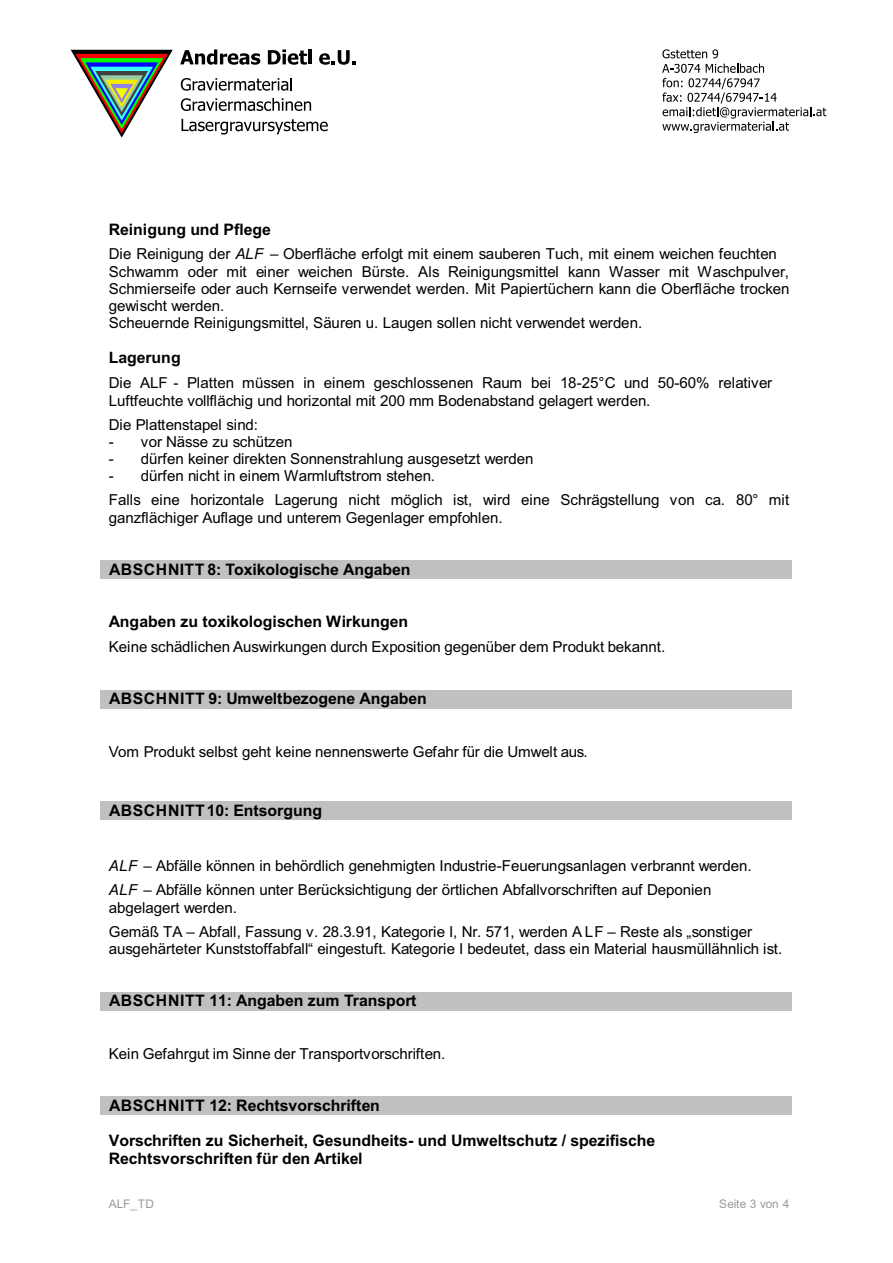
<style>
.page{position:relative;width:893px;height:1263px;background:#fff}
.page>*{position:absolute;margin:0;border:0;box-sizing:border-box;transform-origin:0 0}
.t1{font:700 15.9px/18px "Arial";color:#000}
.t2{font:15.15px/17.2px "Arial";letter-spacing:-.01em;color:#000}
.t3{font:11.85px "Arial";color:#9a9a9a}
.s1{font-style:italic}
</style>
<div class="page">
<div style="left:101px;top:561px;width:691px;height:18px;background:#c0c0c0"></div>
<div style="left:101px;top:690px;width:691px;height:18px;background:#c0c0c0"></div>
<div style="left:101px;top:802px;width:691px;height:18px;background:#c0c0c0"></div>
<div style="left:101px;top:992px;width:691px;height:18px;background:#c0c0c0"></div>
<div style="left:101px;top:1097px;width:691px;height:18px;background:#c0c0c0"></div>
<svg style="left:180px;top:49px;width:80px;height:16px"></svg>
<svg style="left:268px;top:49px;width:39px;height:16px"></svg>
<hr style="left:308px;top:49px;width:4px;height:15px;background:#000">
<svg style="left:319px;top:50px;width:37px;height:15px"></svg>
<svg style="left:181px;top:78px;width:111px;height:13px"></svg>
<svg style="left:181px;top:98px;width:130px;height:13px"></svg>
<svg style="left:182px;top:119px;width:146px;height:16px"></svg>
<svg style="left:662px;top:49px;width:56px;height:9px"></svg>
<svg style="left:662px;top:64px;width:164px;height:69px"></svg>
<svg style="left:71px;top:50px;width:102px;height:88px"></svg>
<p class="t1" style="left:109px;top:222px;width:163px">Reinigung und Pflege</p>
<p class="t2" style="left:109px;top:245px;width:682px">Die Reinigung der <span class="s1">ALF</span> – Oberfläche erfolgt mit einem sauberen Tuch, mit einem weichen feuchten Schwamm oder mit einer weichen Bürste. Als Reinigungsmittel kann Wasser mit Waschpulver, Schmierseife oder auch Kernseife verwendet werden. Mit Papiertüchern kann die Oberfläche trocken gewischt werden.<br>Scheuernde Reinigungsmittel, Säuren u. Laugen sollen nicht verwendet werden.</p>
<p class="t1" style="left:109px;top:350px;width:73px">Lagerung</p>
<p class="t2" style="left:109px;top:374px;width:665px">Die ALF - Platten müssen in einem geschlossenen Raum bei 18-25°C und 50-60% relativer<br>Luftfeuchte vollflächig und horizontal mit 200 mm Bodenabstand gelagert werden.</p>
<p class="t2" style="left:109px;top:416px;width:151px">Die Plattenstapel sind:</p>
<p class="t2" style="left:109px;top:433px;width:185px">- vor Nässe zu schützen</p>
<p class="t2" style="left:109px;top:450px;width:426px">- dürfen keiner direkten Sonnenstrahlung ausgesetzt werden</p>
<p class="t2" style="left:109px;top:464px;width:682px;line-height:24.2px">- dürfen nicht in einem Warmluftstrom stehen.<br>Falls eine horizontale Lagerung nicht möglich ist, wird eine Schrägstellung von ca. 80° mit</p>
<p class="t2" style="left:109px;top:509px;width:395px">ganzflächiger Auflage und unterem Gegenlager empfohlen.</p>
<p class="t1" style="left:109px;top:562px;width:303px">ABSCHNITT 8: Toxikologische Angaben</p>
<p class="t1" style="left:109px;top:614px;width:301px">Angaben zu toxikologischen Wirkungen</p>
<p class="t2" style="left:109px;top:638px;width:558px">Keine schädlichen Auswirkungen durch Exposition gegenüber dem Produkt bekannt.</p>
<p class="t1" style="left:109px;top:691px;width:319px">ABSCHNITT 9: Umweltbezogene Angaben</p>
<p class="t2" style="left:109px;top:743px;width:480px">Vom Produkt selbst geht keine nennenswerte Gefahr für die Umwelt aus.</p>
<p class="t1" style="left:109px;top:803px;width:215px">ABSCHNITT10: Entsorgung</p>
<p class="t2" style="left:109px;top:853px;width:644px;line-height:24.2px"><span class="s1">ALF</span> – Abfälle können in behördlich genehmigten Industrie-Feuerungsanlagen verbrannt werden.<br><span class="s1">ALF</span> – Abfälle können unter Berücksichtigung der örtlichen Abfallvorschriften auf Deponien</p>
<p class="t2" style="left:109px;top:895px;width:645px;line-height:24.2px">abgelagert werden.<br>Gemäß TA – Abfall, Fassung v. 28.3.91, Kategorie I, Nr. 571, werden A LF – Reste als „sonstiger</p>
<p class="t2" style="left:109px;top:940px;width:675px">ausgehärteter Kunststoffabfall“ eingestuft. Kategorie I bedeutet, dass ein Material hausmüllähnlich ist.</p>
<p class="t1" style="left:109px;top:993px;width:309px">ABSCHNITT 11: Angaben zum Transport</p>
<p class="t2" style="left:109px;top:1045px;width:338px">Kein Gefahrgut im Sinne der Transportvorschriften.</p>
<p class="t1" style="left:109px;top:1097px;width:272px">ABSCHNITT 12: Rechtsvorschriften</p>
<p class="t1" style="left:109px;top:1133px;width:548px">Vorschriften zu Sicherheit, Gesundheits- und Umweltschutz / spezifische<br>Rechtsvorschriften für den Artikel</p>
<p class="t3" style="left:109px;top:1197px;width:47px">ALF_TD</p>
<p class="t3" style="left:719px;top:1197px;width:72px">Seite 3 von 4</p>
</div>
